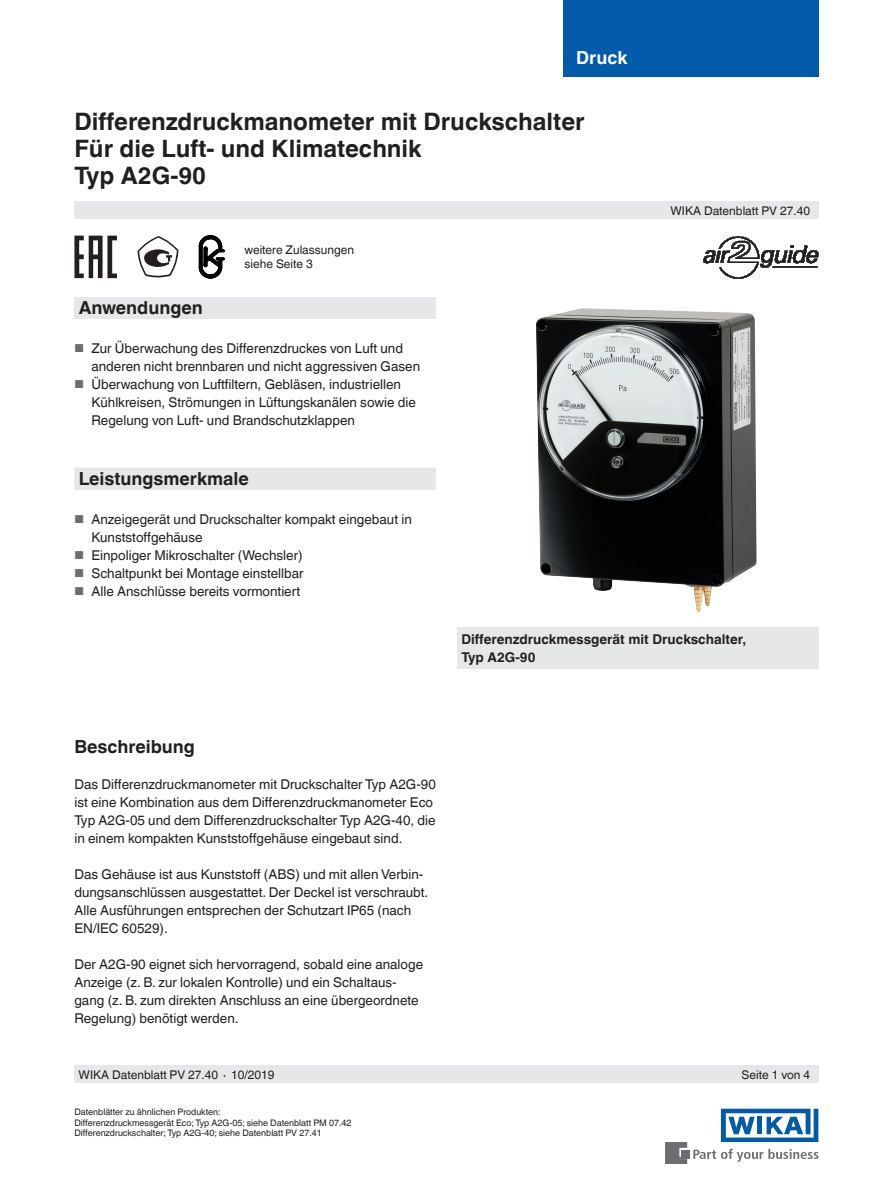
<style>
.page{position:relative;width:893px;height:1188px;background:#fff}
.page>*{position:absolute;margin:0;border:0;box-sizing:border-box;transform-origin:0 0}
.t1{font:700 24px/27px "Helvetica World";color:#231f20}
.t2{font:700 18px "Helvetica World";color:#231f20}
.t3{font:700 18px "Helvetica World";color:#fff}
.t4{font:13.5px/18px "Helvetica World";color:#231f20}
.t5{font:700 13.5px/18px "Helvetica World";color:#231f20}
.t6{font:12px/13.5px "Helvetica World";color:#231f20}
.t7{font:9px/10.5px "Helvetica World";color:#231f20}
.s1{font-size:11.55px;color:#6c6d70}
</style>
<div class="page">
<div style="left:74px;top:297px;width:362px;height:22px;background:#e6e7e9"></div>
<div style="left:74px;top:202px;width:745px;height:17px;background:#e6e7e9"></div>
<div style="left:74px;top:1066px;width:745px;height:17px;background:#e6e7e9"></div>
<svg style="left:693px;top:1149px;width:126px;height:13px"></svg>
<div style="left:682px;top:1150px;width:8px;height:8px;background:#6c6d70"></div>
<svg style="left:665px;top:1142px;width:22px;height:22px"></svg>
<svg style="left:721px;top:1109px;width:97px;height:33px"></svg>
<div style="left:563px;top:0;width:256px;height:77px;background:#015aaa"></div>
<div style="left:457px;top:627px;width:362px;height:42px;background:#e6e7e9"></div>
<div style="left:74px;top:468px;width:362px;height:22px;background:#e6e7e9"></div>
<img style="left:536px;top:308px;width:220px;height:304px">
<svg style="left:703px;top:236px;width:115px;height:43px"></svg>
<svg style="left:74px;top:236px;width:43px;height:42px"></svg>
<svg style="left:138px;top:236px;width:40px;height:42px"></svg>
<svg style="left:199px;top:236px;width:25px;height:42px"></svg>
<h2 class="t3" style="left:576px;top:47px;width:53px">Druck</h2>
<h1 class="t1" style="left:74px;top:108px;width:512px">Differenzdruckmanometer mit Druckschalter<br>Für die Luft- und Klimatechnik<br>Typ A2G-90</h1>
<p class="t6" style="left:244px;top:243px;width:111px">weitere Zulassungen siehe Seite 3</p>
<h2 class="t2" style="left:79px;top:297px;width:126px">Anwendungen</h2>
<p class="t4" style="left:91px;top:339px;width:330px;text-indent:-17px"><span class="s1">■</span> Zur Überwachung des Differenzdruckes von Luft und anderen nicht brennbaren und nicht aggressiven Gasen</p>
<p class="t4" style="left:91px;top:375px;width:326px;text-indent:-17px"><span class="s1">■</span> Überwachung von Luftfiltern, Gebläsen, industriellen<br>Kühlkreisen, Strömungen in Lüftungskanälen sowie die<br>Regelung von Luft- und Brandschutzklappen</p>
<h2 class="t2" style="left:79px;top:468px;width:172px">Leistungsmerkmale</h2>
<p class="t4" style="left:91px;top:510px;width:322px;text-indent:-17px"><span class="s1">■</span> Anzeigegerät und Druckschalter kompakt eingebaut in<br>Kunststoffgehäuse</p>
<p class="t4" style="left:74px;top:546px;width:230px"><span class="s1">■</span> Einpoliger Mikroschalter (Wechsler)</p>
<p class="t4" style="left:74px;top:564px;width:231px"><span class="s1">■</span> Schaltpunkt bei Montage einstellbar</p>
<p class="t4" style="left:74px;top:582px;width:227px"><span class="s1">■</span> Alle Anschlüsse bereits vormontiert</p>
<p class="t6" style="left:670px;top:204px;width:141px">WIKA Datenblatt PV 27.40</p>
<p class="t5" style="left:461px;top:630px;width:286px">Differenzdruckmessgerät mit Druckschalter,<br>Typ A2G-90</p>
<h2 class="t2" style="left:74px;top:736px;width:122px">Beschreibung</h2>
<p class="t4" style="left:74px;top:775px;width:363px">Das Differenzdruckmanometer mit Druckschalter Typ A2G-90 ist eine Kombination aus dem Differenzdruckmanometer Eco Typ A2G-05 und dem Differenzdruckschalter Typ A2G-40, die in einem kompakten Kunststoffgehäuse eingebaut sind.</p>
<p class="t4" style="left:74px;top:865px;width:355px">Das Gehäuse ist aus Kunststoff (ABS) und mit allen Verbin&shy;dungsanschlüssen ausgestattet. Der Deckel ist verschraubt.<br>Alle Ausführungen entsprechen der Schutzart IP65 (nach EN/IEC 60529).</p>
<p class="t4" style="left:74px;top:955px;width:350px">Der A2G-90 eignet sich hervorragend, sobald eine analoge Anzeige (z. B. zur lokalen Kontrolle) und ein Schaltaus&shy;gang (z. B. zum direkten Anschluss an eine übergeordnete Regelung) benötigt werden.</p>
<p class="t6" style="left:79px;top:1068px;width:197px">WIKA Datenblatt PV 27.40 ∙ 10/2019</p>
<p class="t6" style="left:742px;top:1068px;width:70px">Seite 1 von 4</p>
<p class="t7" style="left:74px;top:1107px;width:279px">Datenblätter zu ähnlichen Produkten:<br>Differenzdruckmessgerät Eco; Typ A2G-05; siehe Datenblatt PM 07.42<br>Differenzdruckschalter; Typ A2G-40; siehe Datenblatt PV 27.41</p>
</div>
